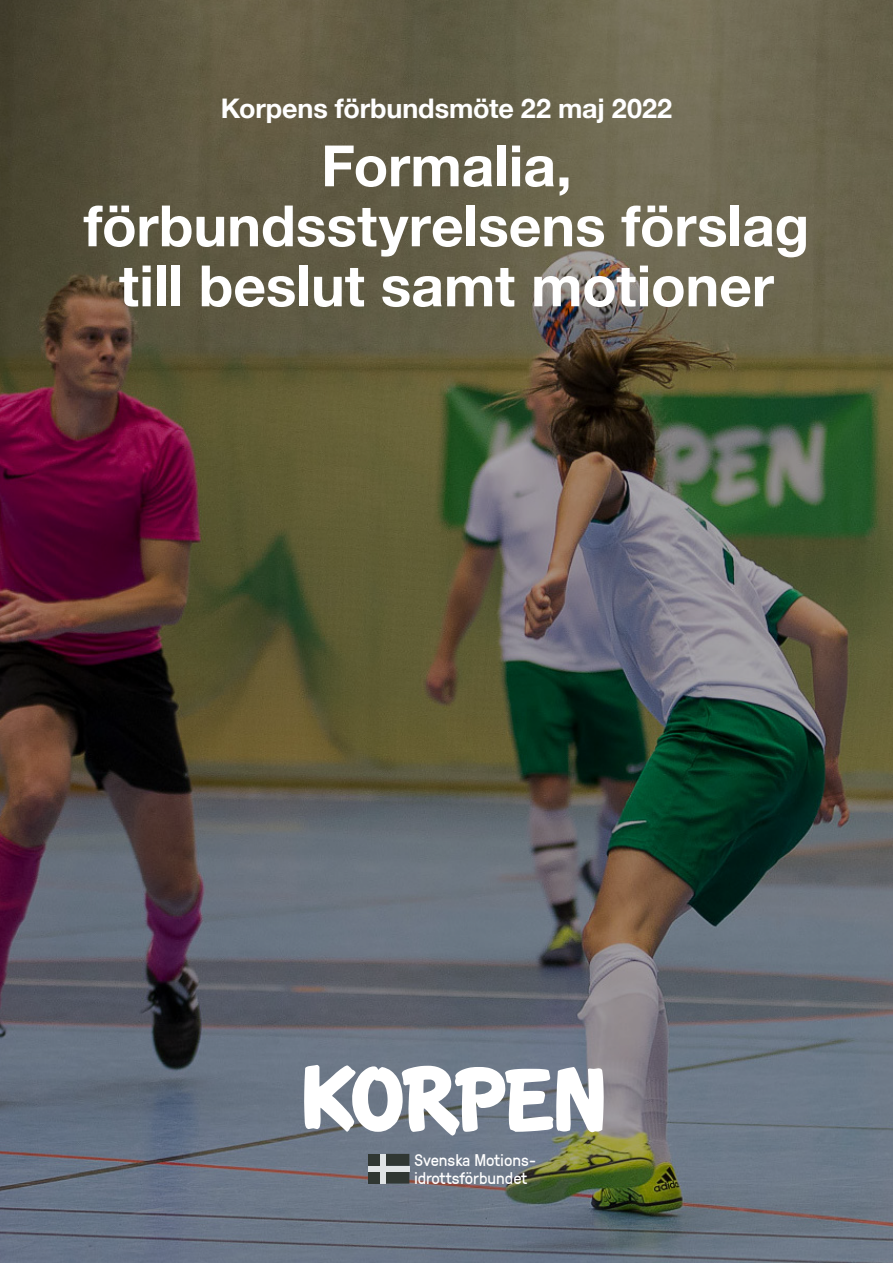
<style>
.page{position:relative;width:893px;height:1263px;background:#fff}
.page>*{position:absolute;margin:0;border:0;box-sizing:border-box;transform-origin:0 0}
.t1{font:700 57px/60px "Helvetica Neue";color:#fff;text-align:center}
.t2{font:700 27px "Helvetica Neue";letter-spacing:-.005em;color:#fff}
.t3{font:16.8px/17.7px "GT Pressura";color:#fff}
</style>
<div class="page">
<img style="left:0;top:0;width:893px;height:1263px">
<svg style="left:304px;top:1065px;width:300px;height:70px"></svg>
<div style="left:368px;top:1154px;width:12px;height:12px;background:#303732"></div>
<svg style="left:386px;top:1154px;width:23px;height:12px"></svg>
<svg style="left:386px;top:1172px;width:23px;height:11px"></svg>
<div style="left:368px;top:1172px;width:12px;height:11px;background:#303732"></div>
<div style="left:380px;top:1154px;width:6px;height:29px;background:#e0e4e5"></div>
<div style="left:368px;top:1166px;width:41px;height:6px;background:#e0e4e5"></div>
<p class="t2" style="left:221px;top:87px;width:453px">Korpens förbundsmöte 22 maj 2022</p>
<p class="t1" style="left:321px;top:137px;width:252px">Formalia,</p>
<p class="t1" style="left:84px;top:197px;width:727px">förbundsstyrelsens förslag till beslut samt motioner</p>
<p class="t3" style="left:414px;top:1151px;width:124px">Svenska Motions&shy;idrottsförbundet</p>
</div>
